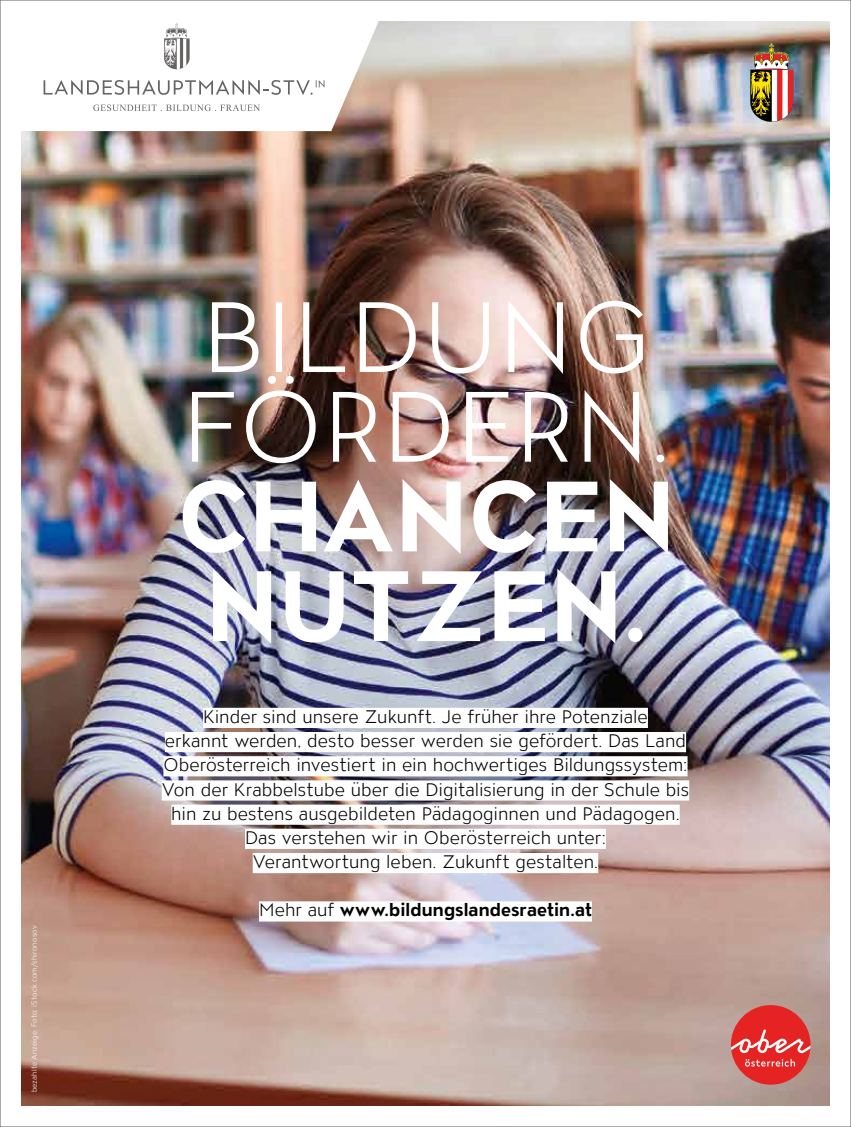
<style>
.page{position:relative;width:851px;height:1127px;background:#fff}
.page>*{position:absolute;margin:0;border:0;box-sizing:border-box;transform-origin:0 0}
.t1{font:300 18.15px/24.2px "ATC Overlook";color:#000;text-align:center}
.t2{font:700 18.15px "ATC Overlook";letter-spacing:.005em;color:#000}
.t3{font:300 7.5px "ATC Overlook";letter-spacing:.015em;color:#fff}
.s1{font-weight:300}
</style>
<div class="page">
<img style="left:21px;top:21px;width:808px;height:1085px">
<img style="left:213px;top:569px;width:429px;height:75px">
<img style="left:183px;top:479px;width:484px;height:75px">
<img style="left:192px;top:376px;width:472px;height:88px">
<img style="left:212px;top:300px;width:430px;height:74px">
<div style="left:203px;top:708px;width:444px;height:20px;background:#fff"></div>
<div style="left:165px;top:732px;width:521px;height:20px;background:#fff"></div>
<div style="left:163px;top:756px;width:524px;height:20px;background:#fff"></div>
<div style="left:162px;top:780px;width:527px;height:20px;background:#fff"></div>
<div style="left:171px;top:804px;width:508px;height:21px;background:#fff"></div>
<div style="left:245px;top:829px;width:361px;height:20px;background:#fff"></div>
<div style="left:253px;top:853px;width:345px;height:20px;background:#fff"></div>
<div style="left:259px;top:901px;width:333px;height:20px;background:#fff"></div>
<img style="left:750px;top:43px;width:43px;height:79px">
<div style="left:730px;top:1005px;width:80px;height:80px;background:#e52322;border-radius:50%"></div>
<svg style="left:730px;top:1029px;width:80px;height:37px"></svg>
<svg style="left:21px;top:21px;width:358px;height:110px"></svg>
<svg style="left:164px;top:23px;width:25px;height:46px"></svg>
<svg style="left:93px;top:105px;width:167px;height:6px"></svg>
<svg style="left:44px;top:79px;width:280px;height:17px"></svg>
<p class="t3" style="left:30px;top:1092px;width:169px;rotate:-90deg">bezahlte Anzeige, Foto: iStock.com/shironosov</p>
<p class="t1" style="left:162px;top:705px;width:529px">Kinder sind unsere Zukunft. Je früher ihre Potenziale<br>erkannt werden, desto besser werden sie gefördert. Das Land Oberösterreich investiert in ein hochwertiges Bildungssystem:<br>Von der Krabbelstube über die Digitalisierung in der Schule bis hin zu bestens ausgebildeten Pädagoginnen und Pädagogen.<br>Das verstehen wir in Oberösterreich unter:<br>Verantwortung leben. Zukunft gestalten.</p>
<p class="t2" style="left:259px;top:900px;width:334px"><span class="s1">Mehr auf</span> www.bildungslandesraetin.at</p>
</div>
